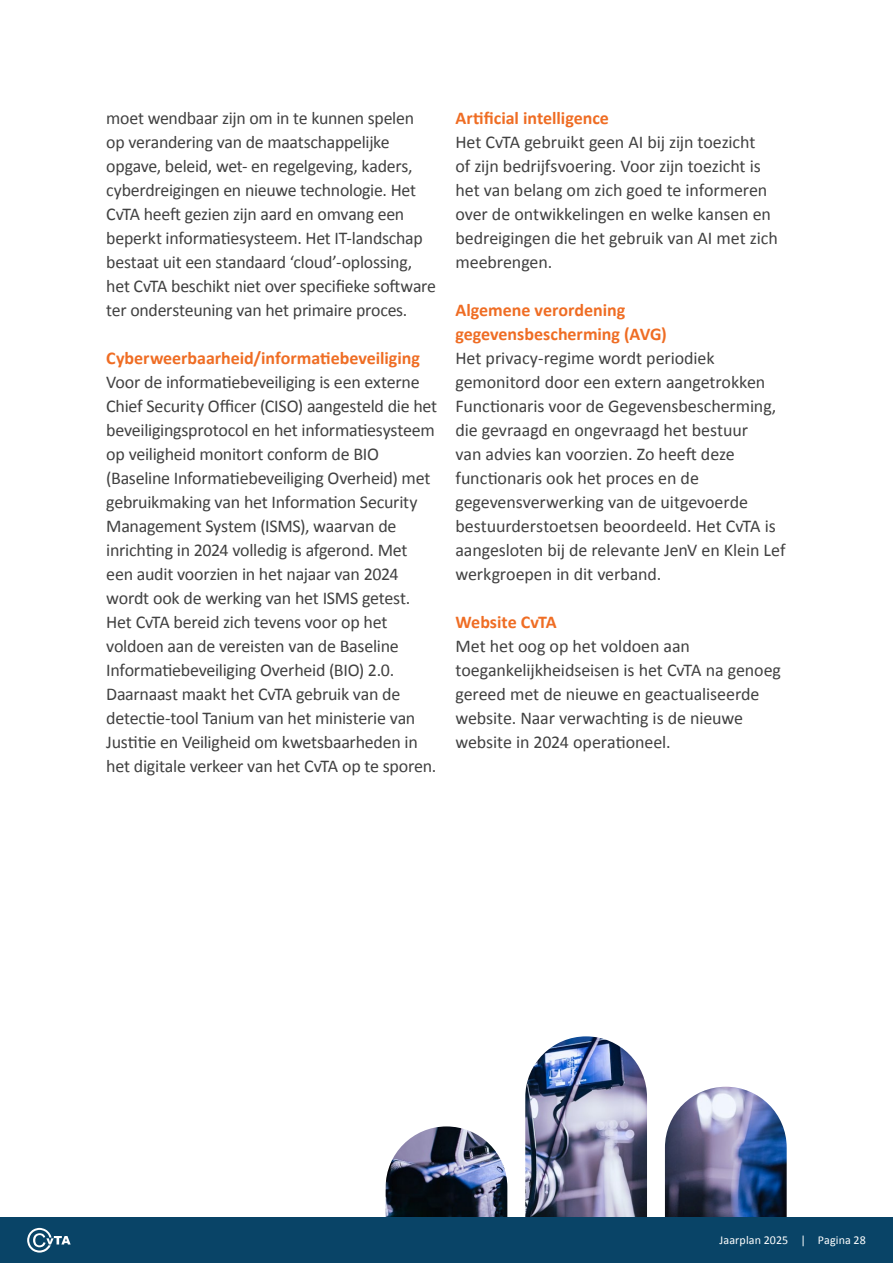
<style>
.page{position:relative;width:893px;height:1263px;background:#fff}
.page>*{position:absolute;margin:0;border:0;box-sizing:border-box;transform-origin:0 0}
.Broodtekst{font:18px/24px "Calibri";letter-spacing:-.015em;color:#414141}
.t1{font:700 18px/24px "Calibri";color:#ef6d24}
.t2{font:12px "Calibri";letter-spacing:.01em;color:#fff}
</style>
<div class="page">
<img style="left:665px;top:1087px;width:122px;height:130px">
<img style="left:386px;top:1126px;width:121px;height:91px">
<img style="left:525px;top:1036px;width:122px;height:181px">
<div style="left:0;top:1217px;width:893px;height:46px;background:#094467"></div>
<svg style="left:27px;top:1228px;width:44px;height:24px"></svg>
<p class="Broodtekst" style="left:106px;top:106px;width:331px">moet wendbaar zijn om in te kunnen spelen op verandering van de maatschappelijke opgave, beleid, wet- en regelgeving, kaders, cyberdreigingen en nieuwe technologie. Het CvTA heeft gezien zijn aard en omvang een beperkt informatiesysteem. Het IT-landschap bestaat uit een standaard ‘cloud’-oplossing, het CvTA beschikt niet over specifieke software ter ondersteuning van het primaire proces.</p>
<h3 class="t1" style="left:106px;top:346px;width:315px">Cyberweerbaarheid/informatiebeveiliging</h3>
<p class="Broodtekst" style="left:106px;top:370px;width:332px">Voor de informatiebeveiliging is een externe Chief Security Officer (CISO) aangesteld die het beveiligingsprotocol en het informatiesysteem op veiligheid monitort conform de BIO (Baseline Informatiebeveiliging Overheid) met gebruikmaking van het Information Security Management System (ISMS), waarvan de inrichting in 2024 volledig is afgerond. Met een audit voorzien in het najaar van 2024 wordt ook de werking van het ISMS getest.<br>Het CvTA bereid zich tevens voor op het voldoen aan de vereisten van de Baseline Informatiebeveiliging Overheid (BIO) 2.0.<br>Daarnaast maakt het CvTA gebruik van de detectie-tool Tanium van het ministerie van Justitie en Veiligheid om kwetsbaarheden in het digitale verkeer van het CvTA op te sporen.</p>
<h3 class="t1" style="left:455px;top:106px;width:155px">Artificial intelligence</h3>
<p class="Broodtekst" style="left:455px;top:130px;width:324px">Het CvTA gebruikt geen AI bij zijn toezicht<br>of zijn bedrijfsvoering. Voor zijn toezicht is het van belang om zich goed te informeren over de ontwikkelingen en welke kansen en bedreigingen die het gebruik van AI met zich meebrengen.</p>
<h3 class="t1" style="left:455px;top:298px;width:213px">Algemene verordening gegevensbescherming (AVG)</h3>
<p class="Broodtekst" style="left:455px;top:346px;width:331px">Het privacy-regime wordt periodiek gemonitord door een extern aangetrokken Functionaris voor de Gegevensbescherming, die gevraagd en ongevraagd het bestuur<br>van advies kan voorzien. Zo heeft deze functionaris ook het proces en de gegevensverwerking van de uitgevoerde bestuurderstoetsen beoordeeld. Het CvTA is aangesloten bij de relevante JenV en Klein Lef werkgroepen in dit verband.</p>
<h3 class="t1" style="left:455px;top:609px;width:103px">Website CvTA</h3>
<p class="Broodtekst" style="left:455px;top:634px;width:327px">Met het oog op het voldoen aan toegankelijkheidseisen is het CvTA na genoeg gereed met de nieuwe en geactualiseerde website. Naar verwachting is de nieuwe website in 2024 operationeel.</p>
<p class="t2" style="left:720px;top:1232px;width:148px">Jaarplan 2025 | Pagina 28</p>
</div>
